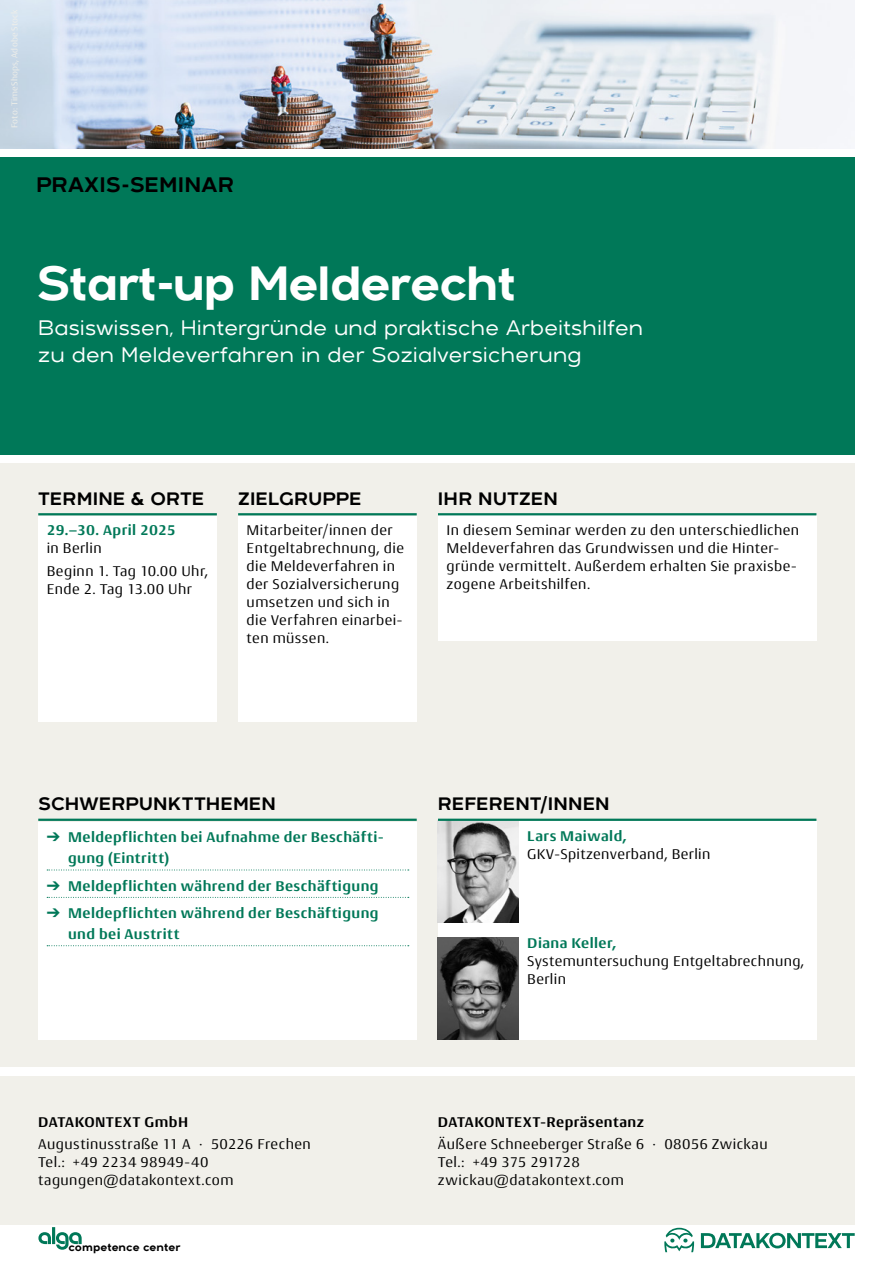
<style>
.page{position:relative;width:893px;height:1263px;background:#fff}
.page>*{position:absolute;margin:0;border:0;box-sizing:border-box;transform-origin:0 0}
.t1{font:700 48px "Arkibal";letter-spacing:-.03em;color:#fff}
.t2{font:500 21px/27px "Arkibal";letter-spacing:.01em;color:#fff}
.t3{font:700 21px "Arkibal";letter-spacing:.01em;color:#000}
.t4{font:700 18px "Arkibal";letter-spacing:.01em;color:#000}
.t5{font:15px/18px "Conto";letter-spacing:.03em;color:#000}
.t6{font:700 15px/21px "Conto";letter-spacing:.03em;color:#007858}
.t7{font:700 15px "Conto";letter-spacing:.03em;color:#000}
.t8{font:700 15px "Conto";letter-spacing:.005em;color:#007858}
.t9{font:700 11.1px "Arkibal";color:#000}
.t10{font:9px "Conto";letter-spacing:.025em;color:#f1f0ea}
</style>
<div class="page">
<div style="left:0;top:463px;width:855px;height:604px;background:#f1f0ea"></div>
<div style="left:0;top:1076px;width:855px;height:149px;background:#f1f0ea"></div>
<svg style="left:664px;top:1228px;width:30px;height:24px"></svg>
<svg style="left:701px;top:1233px;width:154px;height:15px"></svg>
<svg style="left:38px;top:1227px;width:44px;height:23px"></svg>
<img style="left:0;top:0;width:855px;height:149px">
<div style="left:0;top:157px;width:855px;height:298px;background:#007858"></div>
<div style="left:438px;top:515px;width:378px;height:126px;background:#fff"></div>
<hr style="left:438px;top:513px;width:378px;height:2px;background:#007858">
<div style="left:38px;top:515px;width:179px;height:206px;background:#fff"></div>
<hr style="left:38px;top:513px;width:179px;height:2px;background:#007858">
<div style="left:238px;top:515px;width:179px;height:206px;background:#fff"></div>
<hr style="left:238px;top:513px;width:179px;height:2px;background:#007858">
<div style="left:38px;top:822px;width:379px;height:218px;background:#fff"></div>
<svg style="left:47px;top:870px;width:362px;height:1px"></svg>
<svg style="left:47px;top:897px;width:362px;height:1px"></svg>
<svg style="left:47px;top:945px;width:362px;height:1px"></svg>
<hr style="left:38px;top:819px;width:379px;height:2px;background:#007858">
<div style="left:438px;top:821px;width:378px;height:219px;background:#fff"></div>
<img style="left:438px;top:821px;width:81px;height:102px">
<img style="left:438px;top:938px;width:81px;height:102px">
<hr style="left:438px;top:819px;width:378px;height:2px;background:#007858">
<p class="t10" style="left:9px;top:128px;width:121px;rotate:-90deg">Foto: TimeShops, Adobe Stock</p>
<h2 class="t3" style="left:36px;top:170px;width:200px">PRAXIS-SEMINAR</h2>
<h1 class="t1" style="left:36px;top:248px;width:481px">Start-up Melderecht</h1>
<h2 class="t2" style="left:38px;top:314px;width:606px">Basiswissen, Hintergründe und praktische Arbeitshilfen zu den Meldeverfahren in der Sozialversicherung</h2>
<p class="t4" style="left:38px;top:485px;width:167px">TERMINE &amp; ORTE</p>
<p class="t8" style="left:47px;top:521px;width:131px">29.–30. April 2025</p>
<p class="t5" style="left:47px;top:537px;width:163px;line-height:22.2px">in Berlin<br>Beginn 1. Tag 10.00 Uhr,</p>
<p class="t5" style="left:47px;top:579px;width:147px">Ende 2. Tag 13.00 Uhr</p>
<p class="t4" style="left:238px;top:485px;width:125px">ZIELGRUPPE</p>
<p class="t5" style="left:247px;top:521px;width:159px">Mitarbeiter/innen der<br>Entgeltabrechnung, die die Meldeverfahren in der Sozialversicherung umsetzen und sich in die Verfahren einarbei&shy;ten müssen.</p>
<p class="t4" style="left:438px;top:485px;width:121px">IHR NUTZEN</p>
<p class="t5" style="left:446px;top:521px;width:354px">In diesem Seminar werden zu den unterschiedlichen Meldeverfahren das Grundwissen und die Hinter&shy;gründe vermittelt. Außerdem erhalten Sie praxisbe&shy;zogene Arbeitshilfen.</p>
<p class="t4" style="left:38px;top:791px;width:239px">SCHWERPUNKTTHEMEN</p>
<p class="t6" style="left:68px;top:826px;width:317px;text-indent:-21px">➔ Meldepflichten bei Aufnahme der Beschäfti&shy;gung (Eintritt)</p>
<p class="t6" style="left:47px;top:875px;width:333px">➔ Meldepflichten während der Beschäftigung</p>
<p class="t6" style="left:68px;top:902px;width:312px;text-indent:-21px">➔ Meldepflichten während der Beschäftigung und bei Austritt</p>
<p class="t7" style="left:38px;top:1112px;width:151px">DATAKONTEXT GmbH</p>
<p class="t5" style="left:38px;top:1134px;width:274px">Augustinusstraße 11 A · 50226 Frechen<br>Tel.: +49 2234 98949-40 tagungen@datakontext.com</p>
<p class="t9" style="left:68px;top:1239px;width:114px">competence center</p>
<p class="t4" style="left:438px;top:791px;width:173px">REFERENT/INNEN</p>
<p class="t6" style="left:527px;top:825px;width:101px">Lars Maiwald,</p>
<p class="t5" style="left:527px;top:844px;width:185px">GKV-Spitzenverband, Berlin</p>
<p class="t6" style="left:527px;top:932px;width:91px">Diana Keller,</p>
<p class="t5" style="left:527px;top:951px;width:278px">Systemuntersuchung Entgeltabrechnung,<br>Berlin</p>
<p class="t7" style="left:438px;top:1112px;width:208px">DATAKONTEXT-Repräsentanz</p>
<p class="t5" style="left:438px;top:1134px;width:331px">Äußere Schneeberger Straße 6 · 08056 Zwickau<br>Tel.: +49 375 291728 zwickau@datakontext.com</p>
</div>
